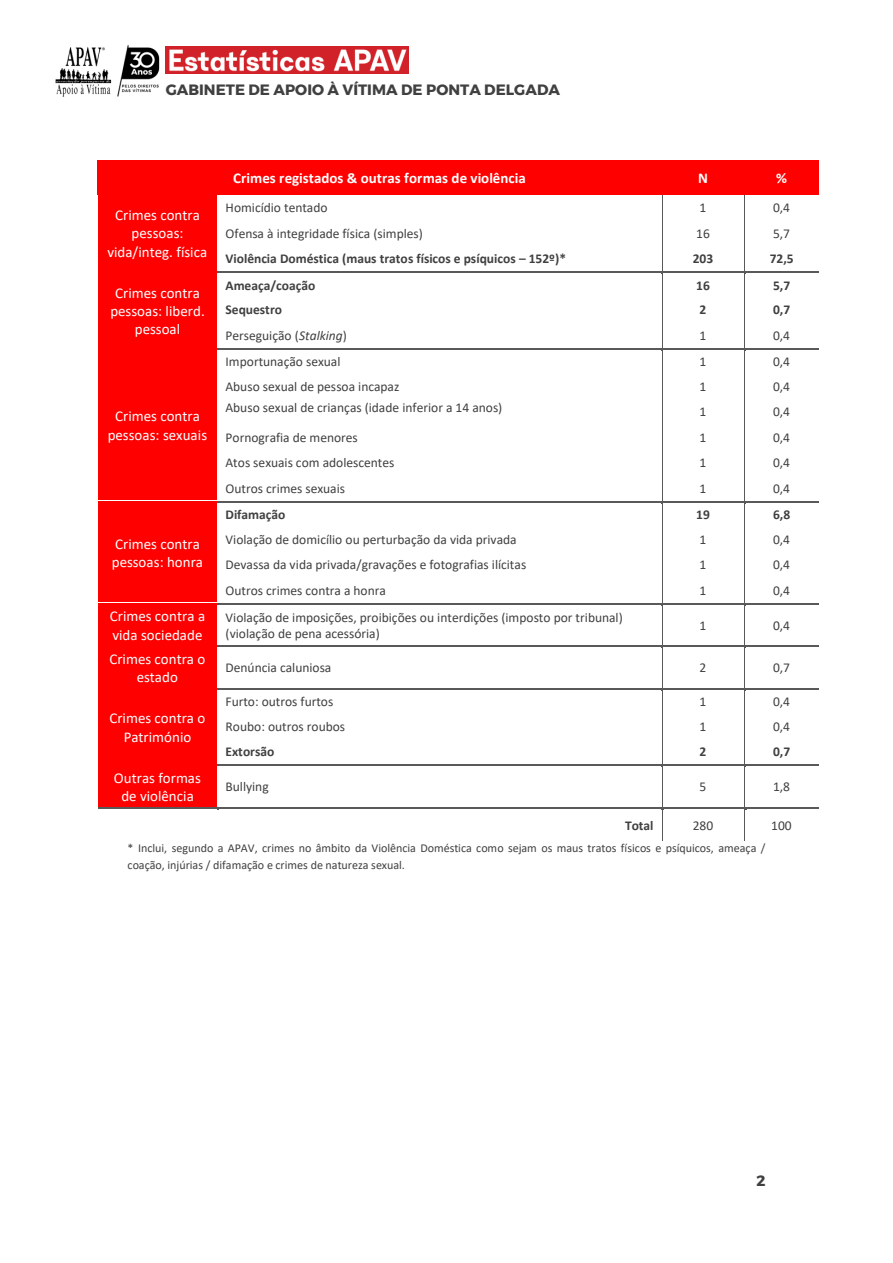
<style>
.page{position:relative;width:893px;height:1263px;background:#fff}
.page>*{position:absolute;margin:0;border:0;box-sizing:border-box;transform-origin:0 0}
.t1{font:15px/18.3px "Calibri";color:#fff;text-align:center}
.t2{font:700 15px "Calibri";color:#fff}
.t3{font:700 15px "Montserrat";color:#404040}
.t4{font:13.5px/16.5px "Calibri";color:#404040}
.t5{font:700 13.5px "Calibri";color:#404040}
.t6{font:12px/17px "Calibri";letter-spacing:-.005em;color:#404040}
.s1{font-style:italic}
</style>
<div class="page">
<img style="left:166px;top:47px;width:242px;height:27px">
<img style="left:55px;top:45px;width:105px;height:52px">
<div style="left:98px;top:161px;width:564px;height:34px;background:#f00"></div>
<div style="left:662px;top:161px;width:82px;height:34px;background:#f00"></div>
<div style="left:744px;top:161px;width:75px;height:34px;background:#f00"></div>
<div style="left:98px;top:195px;width:119px;height:76px;background:#f00"></div>
<div style="left:98px;top:274px;width:119px;height:74px;background:#f00"></div>
<hr style="left:98px;top:271px;width:119px;height:3px;background:#f00">
<hr style="left:217px;top:271px;width:445px;height:3px;background:#595959">
<hr style="left:664px;top:271px;width:80px;height:3px;background:#595959">
<hr style="left:746px;top:271px;width:73px;height:3px;background:#595959">
<div style="left:98px;top:350px;width:119px;height:151px;background:#f00"></div>
<hr style="left:98px;top:348px;width:119px;height:2px;background:#f00">
<hr style="left:217px;top:348px;width:445px;height:2px;background:#595959">
<hr style="left:664px;top:348px;width:80px;height:2px;background:#595959">
<hr style="left:746px;top:348px;width:73px;height:2px;background:#595959">
<div style="left:98px;top:503px;width:119px;height:100px;background:#f00"></div>
<hr style="left:98px;top:501px;width:119px;height:2px;background:#f00">
<hr style="left:217px;top:501px;width:445px;height:2px;background:#595959">
<hr style="left:664px;top:501px;width:80px;height:2px;background:#595959">
<hr style="left:746px;top:501px;width:73px;height:2px;background:#595959">
<div style="left:98px;top:605px;width:119px;height:40px;background:#f00"></div>
<hr style="left:98px;top:603px;width:119px;height:2px;background:#f00">
<hr style="left:217px;top:603px;width:445px;height:2px;background:#595959">
<svg style="left:662px;top:195px;width:2px;height:410px"></svg>
<hr style="left:664px;top:603px;width:80px;height:2px;background:#595959">
<svg style="left:744px;top:195px;width:2px;height:411px"></svg>
<hr style="left:746px;top:603px;width:73px;height:2px;background:#595959">
<hr style="left:662px;top:605px;width:1px;height:40px;background:#595959">
<hr style="left:744px;top:605px;width:1px;height:40px;background:#595959">
<div style="left:98px;top:648px;width:119px;height:40px;background:#f00"></div>
<hr style="left:98px;top:645px;width:119px;height:3px;background:#f00">
<hr style="left:217px;top:645px;width:445px;height:3px;background:#595959">
<hr style="left:664px;top:645px;width:80px;height:3px;background:#595959">
<hr style="left:746px;top:645px;width:73px;height:3px;background:#595959">
<hr style="left:662px;top:648px;width:1px;height:40px;background:#595959">
<hr style="left:744px;top:648px;width:1px;height:40px;background:#595959">
<div style="left:98px;top:690px;width:119px;height:75px;background:#f00"></div>
<hr style="left:98px;top:688px;width:119px;height:2px;background:#f00">
<hr style="left:217px;top:688px;width:445px;height:2px;background:#595959">
<hr style="left:664px;top:688px;width:80px;height:2px;background:#595959">
<hr style="left:746px;top:688px;width:73px;height:2px;background:#595959">
<div style="left:98px;top:767px;width:119px;height:40px;background:#f00"></div>
<hr style="left:98px;top:765px;width:119px;height:2px;background:#f00">
<hr style="left:217px;top:765px;width:445px;height:2px;background:#595959">
<svg style="left:662px;top:688px;width:2px;height:79px"></svg>
<hr style="left:664px;top:765px;width:80px;height:2px;background:#595959">
<svg style="left:744px;top:688px;width:2px;height:79px"></svg>
<hr style="left:746px;top:765px;width:73px;height:2px;background:#595959">
<hr style="left:662px;top:767px;width:1px;height:40px;background:#595959">
<hr style="left:744px;top:767px;width:1px;height:40px;background:#595959">
<hr style="left:98px;top:807px;width:119px;height:2px;background:#595959">
<hr style="left:220px;top:807px;width:442px;height:2px;background:#595959">
<hr style="left:665px;top:807px;width:79px;height:2px;background:#595959">
<hr style="left:747px;top:807px;width:72px;height:2px;background:#595959">
<hr style="left:662px;top:809px;width:1px;height:32px;background:#595959">
<hr style="left:744px;top:809px;width:1px;height:32px;background:#595959">
<p class="t3" style="left:166px;top:80px;width:396px">GABINETE DE APOIO À VÍTIMA DE PONTA DELGADA</p>
<p class="t1" style="left:107px;top:207px;width:101px">Crimes contra pessoas: vida/integ. física</p>
<p class="t1" style="left:110px;top:285px;width:96px">Crimes contra pessoas: liberd. pessoal</p>
<p class="t1" style="left:108px;top:409px;width:101px">Crimes contra pessoas: sexuais</p>
<p class="t1" style="left:112px;top:536px;width:93px;text-align:left">Crimes contra pessoas: honra</p>
<p class="t2" style="left:233px;top:172px;width:294px">Crimes registados &amp; outras formas de violência</p>
<p class="t2" style="left:698px;top:172px;width:11px">N</p>
<p class="t2" style="left:776px;top:172px;width:12px">%</p>
<p class="t4" style="left:226px;top:201px;width:103px">Homicídio tentado</p>
<p class="t4" style="left:700px;top:201px;width:8px">1</p>
<p class="t4" style="left:773px;top:201px;width:19px">0,4</p>
<p class="t4" style="left:226px;top:226px;width:199px">Ofensa à integridade física (simples)</p>
<p class="t4" style="left:696px;top:226px;width:15px">16</p>
<p class="t4" style="left:773px;top:226px;width:19px">5,7</p>
<p class="t5" style="left:226px;top:253px;width:342px">Violência Doméstica (maus tratos físicos e psíquicos – 152º)*</p>
<p class="t5" style="left:693px;top:253px;width:22px">203</p>
<p class="t5" style="left:770px;top:253px;width:25px">72,5</p>
<p class="t5" style="left:226px;top:280px;width:91px">Ameaça/coação</p>
<p class="t5" style="left:696px;top:280px;width:15px">16</p>
<p class="t5" style="left:773px;top:280px;width:19px">5,7</p>
<p class="t5" style="left:226px;top:304px;width:58px">Sequestro</p>
<p class="t5" style="left:700px;top:304px;width:8px">2</p>
<p class="t5" style="left:773px;top:304px;width:19px">0,7</p>
<p class="t4" style="left:226px;top:328px;width:123px">Perseguição (<span class="s1">Stalking</span>)</p>
<p class="t4" style="left:700px;top:328px;width:8px">1</p>
<p class="t4" style="left:773px;top:328px;width:19px">0,4</p>
<p class="t4" style="left:226px;top:355px;width:117px">Importunação sexual</p>
<p class="t4" style="left:700px;top:355px;width:8px">1</p>
<p class="t4" style="left:773px;top:355px;width:19px">0,4</p>
<p class="t4" style="left:226px;top:379px;width:175px">Abuso sexual de pessoa incapaz</p>
<p class="t4" style="left:700px;top:379px;width:8px">1</p>
<p class="t4" style="left:773px;top:379px;width:19px">0,4</p>
<p class="t4" style="left:226px;top:400px;width:278px">Abuso sexual de crianças (idade inferior a 14 anos)</p>
<p class="t4" style="left:700px;top:405px;width:8px">1</p>
<p class="t4" style="left:773px;top:405px;width:19px">0,4</p>
<p class="t4" style="left:226px;top:430px;width:134px">Pornografia de menores</p>
<p class="t4" style="left:700px;top:430px;width:8px">1</p>
<p class="t4" style="left:773px;top:430px;width:19px">0,4</p>
<p class="t4" style="left:226px;top:456px;width:170px">Atos sexuais com adolescentes</p>
<p class="t4" style="left:700px;top:456px;width:8px">1</p>
<p class="t4" style="left:773px;top:456px;width:19px">0,4</p>
<p class="t4" style="left:226px;top:481px;width:121px">Outros crimes sexuais</p>
<p class="t4" style="left:700px;top:481px;width:8px">1</p>
<p class="t4" style="left:773px;top:481px;width:19px">0,4</p>
<p class="t5" style="left:226px;top:509px;width:61px">Difamação</p>
<p class="t5" style="left:696px;top:509px;width:15px">19</p>
<p class="t5" style="left:773px;top:509px;width:19px">6,8</p>
<p class="t4" style="left:226px;top:532px;width:293px">Violação de domicílio ou perturbação da vida privada</p>
<p class="t4" style="left:700px;top:532px;width:8px">1</p>
<p class="t4" style="left:773px;top:532px;width:19px">0,4</p>
<p class="t4" style="left:226px;top:558px;width:302px">Devassa da vida privada/gravações e fotografias ilícitas</p>
<p class="t4" style="left:700px;top:558px;width:8px">1</p>
<p class="t4" style="left:773px;top:558px;width:19px">0,4</p>
<p class="t4" style="left:226px;top:583px;width:162px">Outros crimes contra a honra</p>
<p class="t4" style="left:700px;top:583px;width:8px">1</p>
<p class="t4" style="left:773px;top:583px;width:19px">0,4</p>
<p class="t1" style="left:110px;top:608px;width:97px;text-align:left">Crimes contra a vida sociedade</p>
<p class="t4" style="left:226px;top:610px;width:399px">Violação de imposições, proibições ou interdições (imposto por tribunal) (violação de pena acessória)</p>
<p class="t4" style="left:700px;top:618px;width:8px">1</p>
<p class="t4" style="left:773px;top:618px;width:19px">0,4</p>
<p class="t1" style="left:109px;top:651px;width:97px">Crimes contra o estado</p>
<p class="t4" style="left:226px;top:661px;width:107px">Denúncia caluniosa</p>
<p class="t4" style="left:700px;top:661px;width:8px">2</p>
<p class="t4" style="left:773px;top:661px;width:19px">0,7</p>
<p class="t1" style="left:109px;top:711px;width:97px">Crimes contra o<br>Património</p>
<p class="t4" style="left:226px;top:695px;width:109px">Furto: outros furtos</p>
<p class="t4" style="left:700px;top:695px;width:8px">1</p>
<p class="t4" style="left:773px;top:695px;width:19px">0,4</p>
<p class="t4" style="left:226px;top:719px;width:121px">Roubo: outros roubos</p>
<p class="t4" style="left:700px;top:719px;width:8px">1</p>
<p class="t4" style="left:773px;top:719px;width:19px">0,4</p>
<p class="t5" style="left:226px;top:746px;width:50px">Extorsão</p>
<p class="t5" style="left:700px;top:746px;width:8px">2</p>
<p class="t5" style="left:773px;top:746px;width:19px">0,7</p>
<p class="t1" style="left:114px;top:770px;width:89px">Outras formas de violência</p>
<p class="t4" style="left:226px;top:780px;width:45px">Bullying</p>
<p class="t4" style="left:700px;top:780px;width:8px">5</p>
<p class="t4" style="left:773px;top:780px;width:19px">1,8</p>
<p class="t5" style="left:625px;top:820px;width:30px">Total</p>
<p class="t4" style="left:693px;top:818px;width:22px">280</p>
<p class="t4" style="left:771px;top:818px;width:22px">100</p>
<p class="t6" style="left:128px;top:841px;width:639px">* Inclui, segundo a APAV, crimes no âmbito da Violência Doméstica como sejam os maus tratos físicos e psíquicos, ameaça / coação, injúrias / difamação e crimes de natureza sexual.</p>
<p class="t3" style="left:757px;top:1171px;width:11px">2</p>
</div>
